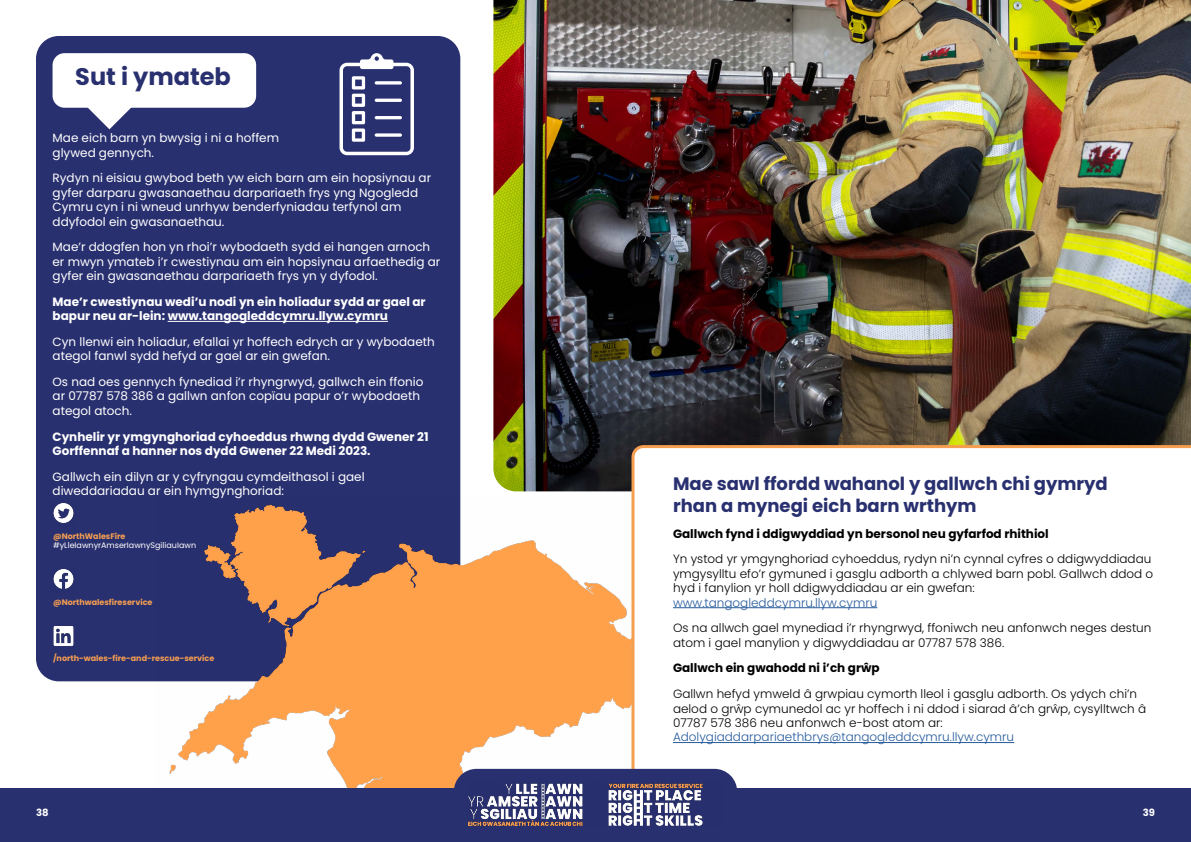
<style>
.page{position:relative;width:1191px;height:842px;background:#fff}
.page>*{position:absolute;margin:0;border:0;box-sizing:border-box;transform-origin:0 0}
.t1{font:700 24px "Poppins";color:#29306f}
.t2{font:700 18px/21.6px "Poppins";color:#29306f}
.t3{font:12px/14.4px "Poppins";color:#fff}
.t4{font:300 12px/14.4px "Poppins";color:#000}
.t5{font:700 12px/14.4px "Poppins";color:#fff}
.t6{font:300 12px "Poppins";color:#275b9b}
.t7{font:700 12px "Poppins";color:#000}
.t8{font:700 10px "Poppins";color:#fff}
.t9{font:700 8px "Poppins";color:#f59e50}
.t10{font:8px "Poppins";color:#fff}
</style>
<div class="page">
<div style="left:36px;top:36px;width:424px;height:645px;background:#29306f;border-radius:23px"></div>
<img style="left:156px;top:497px;width:475px;height:292px">
<img style="left:493px;top:0;width:698px;height:491px">
<svg style="left:631px;top:445px;width:560px;height:344px"></svg>
<div style="left:0;top:789px;width:609px;height:53px;background:#29306f"></div>
<div style="left:581px;top:789px;width:610px;height:53px;background:#29306f"></div>
<div style="left:454px;top:769px;width:283px;height:20px;background:#29306f"></div>
<img style="left:467px;top:782px;width:257px;height:44px">
<div style="left:53px;top:53px;width:203px;height:55px;background:#fff;border-radius:12px"></div>
<svg style="left:71px;top:53px;width:77px;height:76px"></svg>
<hr style="left:168px;top:321px;width:220px;height:1px;background:#fff">
<img style="left:53px;top:503px;width:21px;height:20px">
<svg style="left:339px;top:53px;width:75px;height:102px"></svg>
<hr style="left:673px;top:607px;width:204px;height:1px;background:#275b9b">
<hr style="left:673px;top:742px;width:341px;height:1px;background:#275b9b">
<img style="left:53px;top:569px;width:21px;height:20px">
<img style="left:53px;top:626px;width:21px;height:20px">
<h1 class="t1" style="left:75px;top:63px;width:157px">Sut i ymateb</h1>
<p class="t3" style="left:53px;top:131px;width:228px">Mae eich barn yn bwysig i ni a hoffem glywed gennych.</p>
<p class="t3" style="left:53px;top:171px;width:380px">Rydyn ni eisiau gwybod beth yw eich barn am ein hopsiynau ar gyfer darparu gwasanaethau darpariaeth frys yng Ngogledd Cymru cyn i ni wneud unrhyw benderfyniadau terfynol am ddyfodol ein gwasanaethau.</p>
<p class="t3" style="left:53px;top:240px;width:389px">Mae’r ddogfen hon yn rhoi’r wybodaeth sydd ei hangen arnoch er mwyn ymateb i’r cwestiynau am ein hopsiynau arfaethedig ar gyfer ein gwasanaethau darpariaeth frys yn y dyfodol.</p>
<p class="t5" style="left:53px;top:294px;width:375px">Mae’r cwestiynau wedi’u nodi yn ein holiadur sydd ar gael ar bapur neu ar-lein: www.tangogleddcymru.llyw.cymru</p>
<p class="t3" style="left:53px;top:335px;width:384px">Cyn llenwi ein holiadur, efallai yr hoffech edrych ar y wybodaeth ategol fanwl sydd hefyd ar gael ar ein gwefan.</p>
<p class="t3" style="left:53px;top:375px;width:372px">Os nad oes gennych fynediad i’r rhyngrwyd, gallwch ein ffonio ar 07787 578 386 a gallwn anfon copïau papur o’r wybodaeth ategol atoch.</p>
<p class="t5" style="left:53px;top:429px;width:377px">Cynhelir yr ymgynghoriad cyhoeddus rhwng dydd Gwener 21<br>Gorffennaf a hanner nos dydd Gwener 22 Medi 2023.</p>
<p class="t3" style="left:53px;top:469px;width:313px">Gallwch ein dilyn ar y cyfryngau cymdeithasol i gael diweddariadau ar ein hymgynghoriad:</p>
<h2 class="t2" style="left:673px;top:473px;width:436px">Mae sawl ffordd wahanol y gallwch chi gymryd rhan a mynegi eich barn wrthym</h2>
<p class="t7" style="left:673px;top:526px;width:377px">Gallwch fynd i ddigwyddiad yn bersonol neu gyfarfod rhithiol</p>
<p class="t4" style="left:673px;top:552px;width:482px">Yn ystod yr ymgynghoriad cyhoeddus, rydyn ni’n cynnal cyfres o ddigwyddiadau ymgysylltu efo’r gymuned i gasglu adborth a chlywed barn pobl. Gallwch ddod o hyd i fanylion yr holl ddigwyddiadau ar ein gwefan:</p>
<p class="t6" style="left:673px;top:595px;width:206px">www.tangogleddcymru.llyw.cymru</p>
<p class="t4" style="left:673px;top:621px;width:480px">Os na allwch gael mynediad i’r rhyngrwyd, ffoniwch neu anfonwch neges destun atom i gael manylion y digwyddiadau ar 07787 578 386.</p>
<p class="t7" style="left:673px;top:661px;width:208px">Gallwch ein gwahodd ni i’ch grŵp</p>
<p class="t4" style="left:673px;top:687px;width:475px">Gallwn hefyd ymweld â grwpiau cymorth lleol i gasglu adborth. Os ydych chi’n aelod o grŵp cymunedol ac yr hoffech i ni ddod i siarad â’ch grŵp, cysylltwch â<br>07787 578 386 neu anfonwch e-bost atom ar:</p>
<p class="t6" style="left:673px;top:730px;width:343px">Adolygiaddarpariaethbrys@tangogleddcymru.llyw.cymru</p>
<p class="t9" style="left:53px;top:531px;width:74px">@NorthWalesFire</p>
<p class="t10" style="left:53px;top:541px;width:145px">#yLleIawnyrAmserIawnySgiliauIawn</p>
<p class="t9" style="left:53px;top:597px;width:101px">@Northwalesfireservice</p>
<p class="t9" style="left:53px;top:654px;width:163px">/north-wales-fire-and-rescue-service</p>
<p class="t8" style="left:36px;top:807px;width:14px">38</p>
<p class="t8" style="left:1142px;top:807px;width:14px">39</p>
</div>
